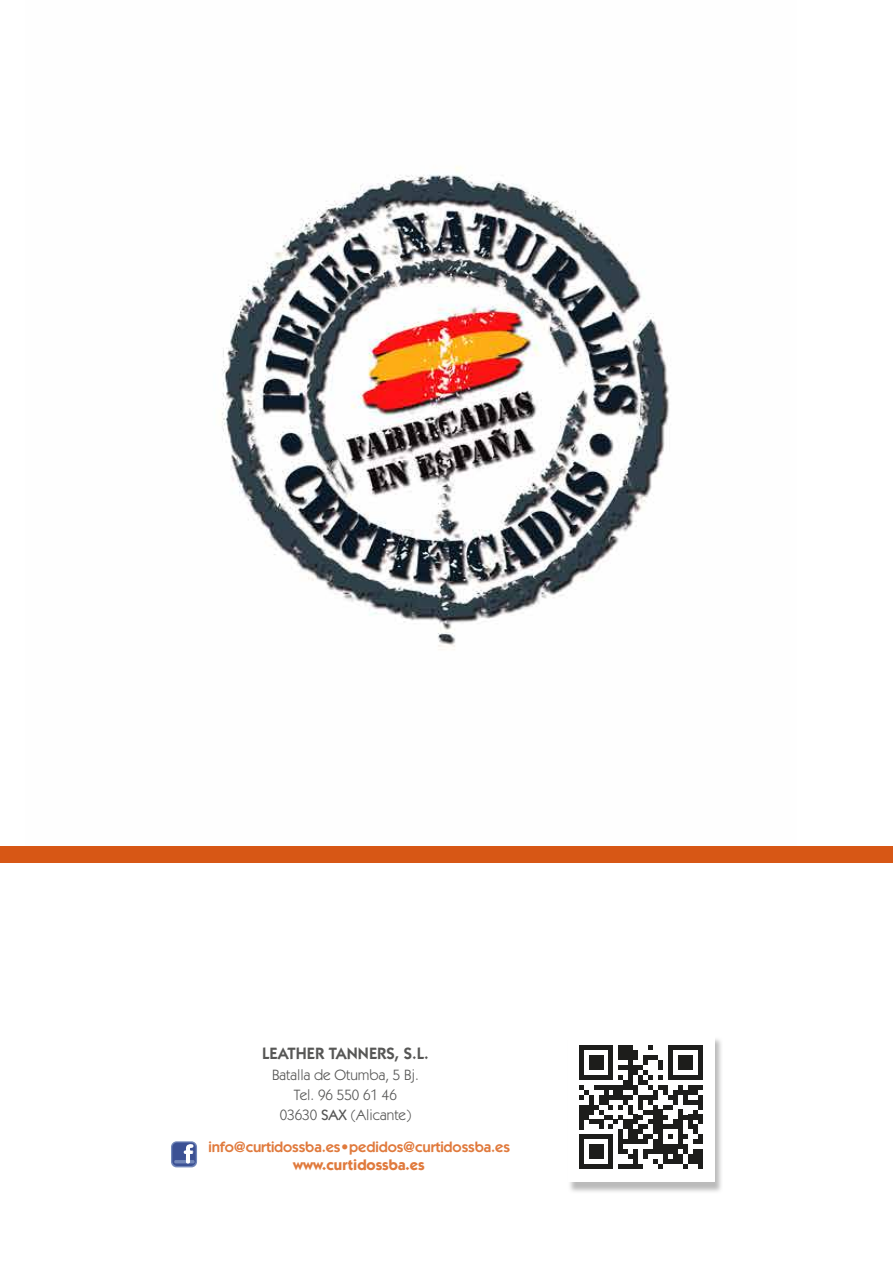
<style>
.page{position:relative;width:893px;height:1263px;background:#fff}
.page>*{position:absolute;margin:0;border:0;box-sizing:border-box;transform-origin:0 0}
.t1{font:600 16.5px "ITC Kabel Std";color:#575756}
.t2{font:15px/20.1px "ITC Kabel Std";color:#575756;text-align:center}
.t3{font:600 15px "ITC Kabel Std";letter-spacing:-.01em;color:#e07a3d}
.t4{font:700 15px "ITC Kabel Std";color:#e07a3d}
.s1{font-weight:500}
</style>
<div class="page">
<svg style="left:171px;top:1141px;width:26px;height:26px"></svg>
<div style="left:172px;top:1142px;width:24px;height:24px;background:#3c5194;border-radius:5px"></div>
<hr style="left:174px;top:1160px;width:21px;height:3px;background:#7287b9">
<svg style="left:184px;top:1144px;width:9px;height:19px"></svg>
<svg style="left:570px;top:1039px;width:151px;height:153px;background:#d2d2d2"></svg>
<div style="left:568px;top:1033px;width:146px;height:149px;background:#fff"></div>
<svg style="left:579px;top:1045px;width:124px;height:124px"></svg>
<div style="left:698px;top:1100px;width:5px;height:9px;background:#1d1d1b"></div>
<div style="left:698px;top:1114px;width:5px;height:10px;background:#1d1d1b"></div>
<div style="left:698px;top:1134px;width:5px;height:10px;background:#1d1d1b"></div>
<div style="left:698px;top:1149px;width:5px;height:10px;background:#1d1d1b"></div>
<div style="left:698px;top:1159px;width:5px;height:10px;background:#1d1d1b"></div>
<div style="left:0;top:846px;width:893px;height:16px;background:#d75715"></div>
<img style="left:221px;top:166px;width:449px;height:484px">
<p class="t1" style="left:262px;top:1044px;width:168px">LEATHER TANNERS, S.L.</p>
<p class="t2" style="left:272px;top:1064px;width:148px">Batalla de Otumba, 5 Bj.<br>Tel. 96 550 61 46<br>03630 <span class="s1">SAX</span> (Alicante)</p>
<p class="t3" style="left:209px;top:1138px;width:303px">info@curtidossba.es•pedidos@curtidossba.es</p>
<p class="t4" style="left:293px;top:1155px;width:133px">www.curtidossba.es</p>
</div>
